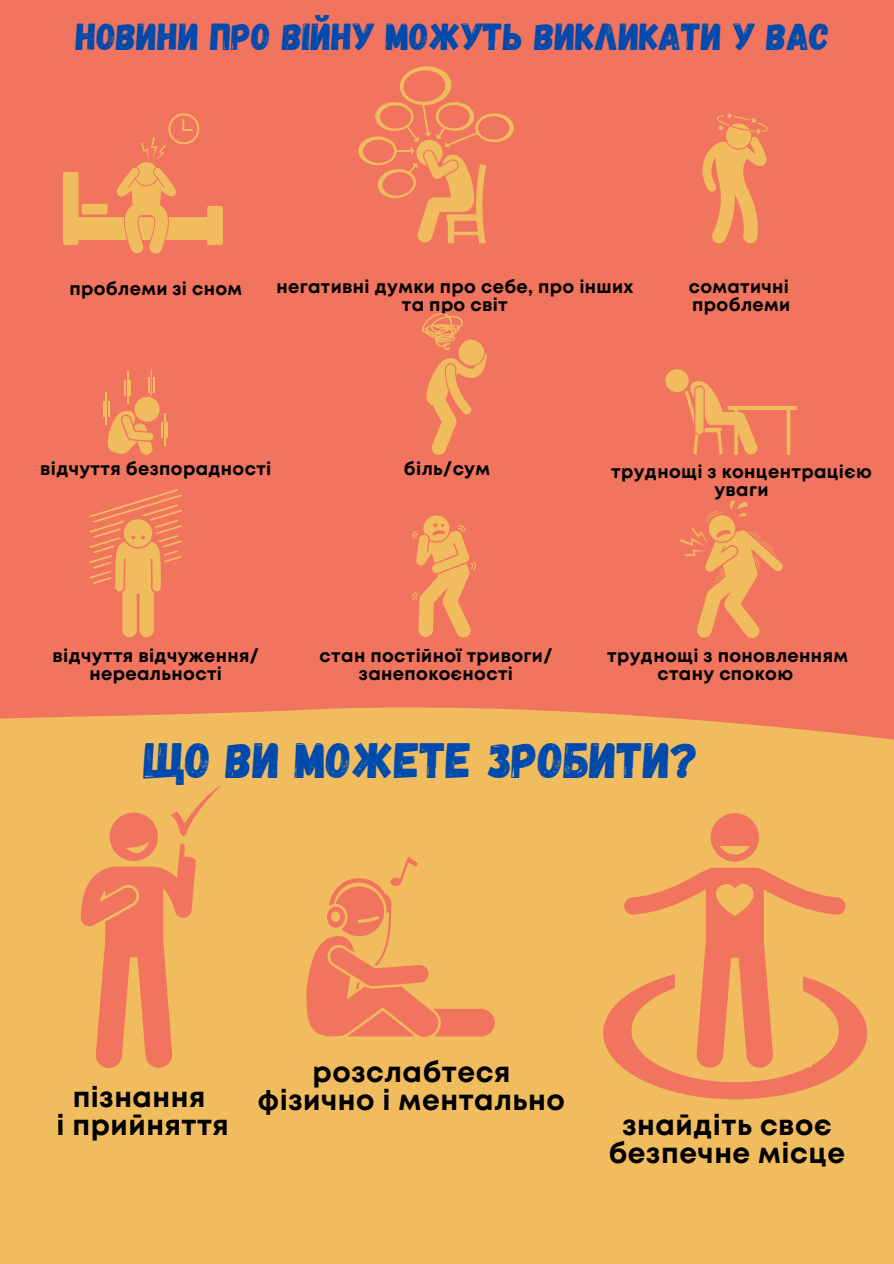
<style>
.page{position:relative;width:894px;height:1264px;background:#fff}
.page>*{position:absolute;margin:0;border:0;box-sizing:border-box;transform-origin:0 0}
.t1{font:49.5px "Gagalin";color:#004aad}
.t2{font:37.5px "Gagalin";color:#004aad}
.t3{font:700 28.35px/28.3px "Mont";letter-spacing:.02em;color:#000;text-align:center}
.t4{font:700 28.2px/28.2px "Mont";letter-spacing:.02em;color:#000;text-align:center}
.t5{font:700 18px/18px "Mont";letter-spacing:.02em;color:#000;text-align:center}
</style>
<div class="page">
<div style="left:0;top:0;width:893px;height:1263px;background:#f0745e"></div>
<div style="left:0;top:707px;width:893px;height:556px;background:#f0bc5e"></div>
<svg style="left:63px;top:113px;width:160px;height:141px"></svg>
<svg style="left:665px;top:369px;width:131px;height:85px"></svg>
<svg style="left:680px;top:500px;width:103px;height:137px"></svg>
<svg style="left:358px;top:66px;width:155px;height:177px"></svg>
<svg style="left:422px;top:313px;width:65px;height:142px"></svg>
<svg style="left:412px;top:515px;width:64px;height:122px"></svg>
<svg style="left:702px;top:113px;width:65px;height:130px"></svg>
<svg style="left:81px;top:784px;width:142px;height:284px"></svg>
<svg style="left:103px;top:369px;width:64px;height:85px"></svg>
<hr style="left:164px;top:414px;width:1px;height:32px;background:#f0bc5e">
<svg style="left:89px;top:489px;width:93px;height:148px"></svg>
<svg style="left:305px;top:856px;width:189px;height:180px"></svg>
<div style="left:718px;top:850px;width:85px;height:212px;background:#f0bc5e"></div>
<div style="left:675px;top:840px;width:84px;height:212px;background:#f0bc5e"></div>
<svg style="left:601px;top:867px;width:267px;height:232px"></svg>
<svg style="left:710px;top:813px;width:48px;height:48px"></svg>
<p class="t2" style="left:76px;top:12px;width:755px">Новини про війну можуть викликати у вас</p>
<p class="t5" style="left:69px;top:281px;width:174px">проблеми зі сном</p>
<p class="t5" style="left:276px;top:279px;width:358px">негативні думки про себе, про інших та про світ</p>
<p class="t5" style="left:688px;top:279px;width:102px">соматичні</p>
<p class="t5" style="left:692px;top:297px;width:99px">проблеми</p>
<p class="t5" style="left:40px;top:461px;width:233px">відчуття безпорадності</p>
<p class="t5" style="left:404px;top:461px;width:88px">біль/сум</p>
<p class="t5" style="left:611px;top:464px;width:262px">труднощі з концентрацією уваги</p>
<p class="t5" style="left:53px;top:648px;width:208px">відчуття відчуження/ нереальності</p>
<p class="t5" style="left:319px;top:648px;width:234px">стан постійної тривоги/ занепокоєності</p>
<p class="t5" style="left:607px;top:648px;width:242px">труднощі з поновленням стану спокою</p>
<p class="t1" style="left:144px;top:728px;width:556px">Що ви можете зробити?</p>
<p class="t4" style="left:73px;top:1085px;width:134px">пізнання</p>
<p class="t4" style="left:57px;top:1113px;width:174px">і прийняття</p>
<p class="t3" style="left:258px;top:1059px;width:308px">розслабтеся фізично і ментально</p>
<p class="t4" style="left:608px;top:1113px;width:238px">знайдіть своє безпечне місце</p>
</div>
